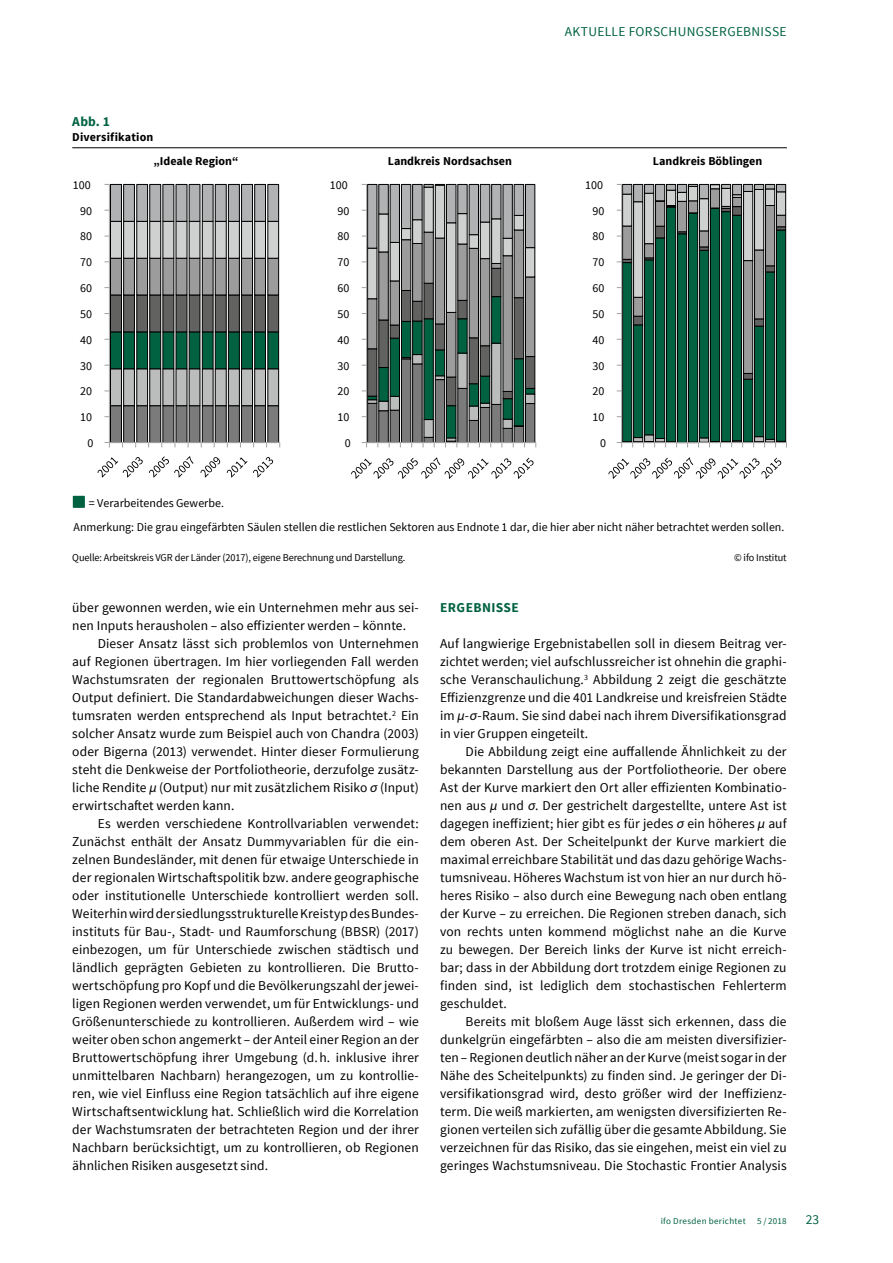
<style>
.page{position:relative;width:893px;height:1263px;background:#fff}
.page>*{position:absolute;margin:0;border:0;box-sizing:border-box;transform-origin:0 0}
.t1{font:13.5px/18px "Source Sans Pro";letter-spacing:.005em;color:#000;text-align:justify}
.t2{font:13.5px "Source Sans Pro";letter-spacing:.02em;color:#006241}
.t3{font:700 13.5px "Source Sans Pro";letter-spacing:.03em;color:#006241}
.t4{font:12px/23.5px "Source Sans Pro";color:#000}
.t5{font:700 12px "Source Sans Pro";color:#000}
.t6{font:10.5px "Source Sans Pro";letter-spacing:-.01em;color:#000}
.t7{font:9px "Source Sans Pro";letter-spacing:.035em;color:#006241}
.s1{font-family:"Myriad Pro";font-style:italic}
</style>
<div class="page">
<hr style="left:72px;top:147px;width:715px;height:1px;background:#000">
<svg style="left:104px;top:184px;width:176px;height:263px;background:#929d99"></svg>
<svg style="left:98px;top:457px;width:45px;height:21px"></svg>
<svg style="left:149px;top:456px;width:44px;height:22px"></svg>
<svg style="left:201px;top:457px;width:19px;height:21px"></svg>
<svg style="left:227px;top:457px;width:46px;height:21px"></svg>
<svg style="left:362px;top:184px;width:174px;height:263px;background:#79827f"></svg>
<svg style="left:351px;top:457px;width:183px;height:22px"></svg>
<svg style="left:617px;top:184px;width:170px;height:263px;background:#3f7060"></svg>
<svg style="left:608px;top:457px;width:173px;height:22px"></svg>
<div style="left:74px;top:496px;width:10px;height:11px;background:#006241"></div>
<div style="left:73px;top:496px;width:12px;height:12px;border:2px solid #006241"></div>
<p class="t2" style="left:565px;top:23px;width:223px">AKTUELLE FORSCHUNGSERGEBNISSE</p>
<p class="t3" style="left:72px;top:113px;width:39px">Abb. 1</p>
<p class="t5" style="left:72px;top:129px;width:83px">Diversifikation</p>
<p class="t5" style="left:153px;top:153px;width:86px">„Ideale Region“</p>
<p class="t5" style="left:388px;top:153px;width:126px">Landkreis Nordsachsen</p>
<p class="t5" style="left:653px;top:153px;width:111px">Landkreis Böblingen</p>
<p class="t4" style="left:73px;top:173px;width:19px">100</p>
<p class="t4" style="left:330px;top:173px;width:19px">100</p>
<p class="t4" style="left:585px;top:173px;width:19px">100</p>
<p class="t4" style="left:80px;top:199px;width:13px">90</p>
<p class="t4" style="left:337px;top:199px;width:13px">90</p>
<p class="t4" style="left:592px;top:199px;width:13px">90</p>
<p class="t4" style="left:80px;top:225px;width:13px">80</p>
<p class="t4" style="left:337px;top:225px;width:13px">80</p>
<p class="t4" style="left:592px;top:225px;width:13px">80</p>
<p class="t4" style="left:80px;top:251px;width:13px">70</p>
<p class="t4" style="left:337px;top:251px;width:13px">70</p>
<p class="t4" style="left:592px;top:251px;width:13px">70</p>
<p class="t4" style="left:80px;top:277px;width:13px">60</p>
<p class="t4" style="left:337px;top:277px;width:13px">60</p>
<p class="t4" style="left:592px;top:277px;width:13px">60</p>
<p class="t4" style="left:80px;top:302px;width:13px">50</p>
<p class="t4" style="left:337px;top:302px;width:13px">50</p>
<p class="t4" style="left:592px;top:302px;width:13px">50</p>
<p class="t4" style="left:80px;top:328px;width:13px">40</p>
<p class="t4" style="left:337px;top:328px;width:13px">40</p>
<p class="t4" style="left:592px;top:328px;width:13px">40</p>
<p class="t4" style="left:80px;top:354px;width:13px">30</p>
<p class="t4" style="left:337px;top:354px;width:13px">30</p>
<p class="t4" style="left:592px;top:354px;width:13px">30</p>
<p class="t4" style="left:80px;top:380px;width:13px">20</p>
<p class="t4" style="left:337px;top:380px;width:13px">20</p>
<p class="t4" style="left:592px;top:380px;width:13px">20</p>
<p class="t4" style="left:80px;top:406px;width:13px">10</p>
<p class="t4" style="left:337px;top:406px;width:13px">10</p>
<p class="t4" style="left:592px;top:406px;width:13px">10</p>
<p class="t4" style="left:88px;top:431px;width:7px">0</p>
<p class="t4" style="left:345px;top:431px;width:7px">0</p>
<p class="t4" style="left:600px;top:431px;width:7px">0</p>
<p class="t4" style="left:74px;top:492px;width:712px;text-indent:15px">= Verarbeitendes Gewerbe.<br>Anmerkung: Die grau eingefärbten Säulen stellen die restlichen Sektoren aus Endnote 1 dar, die hier aber nicht näher betrachtet werden sollen.</p>
<p class="t6" style="left:72px;top:551px;width:335px">Quelle: Arbeitskreis VGR der Länder (2017), eigene Berechnung und Darstellung.</p>
<p class="t6" style="left:734px;top:551px;width:54px">© ifo Institut</p>
<p class="t1" style="left:72px;top:599px;width:348px">über gewonnen werden, wie ein Unternehmen mehr aus sei-</p>
<p class="t1" style="left:72px;top:617px;width:335px">nen Inputs herausholen – also effizienter werden – könnte.</p>
<p class="t1" style="left:98px;top:635px;width:323px">Dieser Ansatz lässt sich problemlos von Unternehmen</p>
<p class="t1" style="left:72px;top:653px;width:348px">auf Regionen übertragen. Im hier vorliegenden Fall werden</p>
<p class="t1" style="left:72px;top:671px;width:348px">Wachstumsraten der regionalen Bruttowertschöpfung als</p>
<p class="t1" style="left:72px;top:689px;width:348px">Output definiert. Die Standardabweichungen dieser Wachs-</p>
<p class="t1" style="left:72px;top:707px;width:348px">tumsraten werden entsprechend als Input betrachtet.<sup>2</sup> Ein</p>
<p class="t1" style="left:72px;top:725px;width:348px">solcher Ansatz wurde zum Beispiel auch von Chandra (2003)</p>
<p class="t1" style="left:72px;top:743px;width:348px">oder Bigerna (2013) verwendet. Hinter dieser Formulierung</p>
<p class="t1" style="left:72px;top:761px;width:347px">steht die Denkweise der Portfoliotheorie, derzufolge zusätz-</p>
<p class="t1" style="left:72px;top:779px;width:348px">liche Rendite <span class="s1">μ</span> (Output) nur mit zusätzlichem Risiko <span class="s1">σ</span> (Input)</p>
<p class="t1" style="left:72px;top:797px;width:164px">erwirtschaftet werden kann.</p>
<p class="t1" style="left:98px;top:815px;width:323px">Es werden verschiedene Kontrollvariablen verwendet:</p>
<p class="t1" style="left:72px;top:833px;width:347px">Zunächst enthält der Ansatz Dummyvariablen für die ein-</p>
<p class="t1" style="left:72px;top:851px;width:348px">zelnen Bundesländer, mit denen für etwaige Unterschiede in</p>
<p class="t1" style="left:72px;top:869px;width:348px">der regionalen Wirtschaftspolitik bzw. andere geographische</p>
<p class="t1" style="left:72px;top:887px;width:348px">oder institutionelle Unterschiede kontrolliert werden soll.</p>
<p class="t1" style="left:72px;top:905px;width:347px">Weiterhin wird der siedlungsstrukturelle Kreistyp des Bundes-</p>
<p class="t1" style="left:72px;top:923px;width:348px">instituts für Bau-, Stadt- und Raumforschung (BBSR) (2017)</p>
<p class="t1" style="left:72px;top:941px;width:348px">einbezogen, um für Unterschiede zwischen städtisch und</p>
<p class="t1" style="left:72px;top:959px;width:348px">ländlich geprägten Gebieten zu kontrollieren. Die Brutto-</p>
<p class="t1" style="left:72px;top:977px;width:348px">wertschöpfung pro Kopf und die Bevölkerungszahl der jewei-</p>
<p class="t1" style="left:72px;top:995px;width:348px">ligen Regionen werden verwendet, um für Entwicklungs- und</p>
<p class="t1" style="left:72px;top:1013px;width:348px">Größenunterschiede zu kontrollieren. Außerdem wird – wie</p>
<p class="t1" style="left:72px;top:1031px;width:348px">weiter oben schon angemerkt – der Anteil einer Region an der</p>
<p class="t1" style="left:72px;top:1049px;width:348px">Bruttowertschöpfung ihrer Umgebung (d.h. inklusive ihrer</p>
<p class="t1" style="left:72px;top:1067px;width:348px">unmittelbaren Nachbarn) herangezogen, um zu kontrollie-</p>
<p class="t1" style="left:72px;top:1085px;width:348px">ren, wie viel Einfluss eine Region tatsächlich auf ihre eigene</p>
<p class="t1" style="left:72px;top:1103px;width:348px">Wirtschaftsentwicklung hat. Schließlich wird die Korrelation</p>
<p class="t1" style="left:72px;top:1121px;width:348px">der Wachstumsraten der betrachteten Region und der ihrer</p>
<p class="t1" style="left:72px;top:1139px;width:348px">Nachbarn berücksichtigt, um zu kontrollieren, ob Regionen</p>
<p class="t1" style="left:72px;top:1157px;width:197px">ähnlichen Risiken ausgesetzt sind.</p>
<p class="t3" style="left:440px;top:599px;width:80px">ERGEBNISSE</p>
<p class="t1" style="left:440px;top:635px;width:348px">Auf langwierige Ergebnistabellen soll in diesem Beitrag ver&shy;zichtet werden; viel aufschlussreicher ist ohnehin die graphi&shy;sche Veranschaulichung.<sup>3</sup> Abbildung 2 zeigt die geschätzte Effizienzgrenze und die 401 Landkreise und kreisfreien Städte im <span class="s1">μ</span>-<span class="s1">σ</span>-Raum. Sie sind dabei nach ihrem Diversifikationsgrad in vier Gruppen eingeteilt.</p>
<p class="t1" style="left:440px;top:743px;width:348px;text-indent:26px">Die Abbildung zeigt eine auffallende Ähnlichkeit zu der bekannten Darstellung aus der Portfoliotheorie. Der obere Ast der Kurve markiert den Ort aller effizienten Kombinatio&shy;nen aus <span class="s1">μ</span> und <span class="s1">σ</span>. Der gestrichelt dargestellte, untere Ast ist dagegen ineffizient; hier gibt es für jedes <span class="s1">σ</span> ein höheres <span class="s1">μ</span> auf dem oberen Ast. Der Scheitelpunkt der Kurve markiert die maximal erreichbare Stabilität und das dazu gehörige Wachs&shy;tumsniveau. Höheres Wachstum ist von hier an nur durch hö&shy;heres Risiko – also durch eine Bewegung nach oben entlang der Kurve – zu erreichen. Die Regionen streben danach, sich von rechts unten kommend möglichst nahe an die Kurve zu bewegen. Der Bereich links der Kurve ist nicht erreich&shy;bar; dass in der Abbildung dort trotzdem einige Regionen zu finden sind, ist lediglich dem stochastischen Fehlerterm geschuldet.</p>
<p class="t1" style="left:440px;top:1013px;width:348px;text-indent:26px">Bereits mit bloßem Auge lässt sich erkennen, dass die dunkelgrün eingefärbten – also die am meisten diversifizier&shy;ten – Regionen deutlich näher an der Kurve (meist sogar in der Nähe des Scheitelpunkts) zu finden sind. Je geringer der Di&shy;versifikationsgrad wird, desto größer wird der Ineffizienz&shy;term. Die weiß markierten, am wenigsten diversifizierten Re&shy;gionen verteilen sich zufällig über die gesamte Abbildung. Sie verzeichnen für das Risiko, das sie eingehen, meist ein viel zu geringes Wachstumsniveau. Die Stochastic Frontier Analysis</p>
<p class="t7" style="left:661px;top:1215px;width:127px">ifo Dresden berichtet 5 / 2018</p>
<p class="t2" style="left:806px;top:1211px;width:15px">23</p>
</div>
